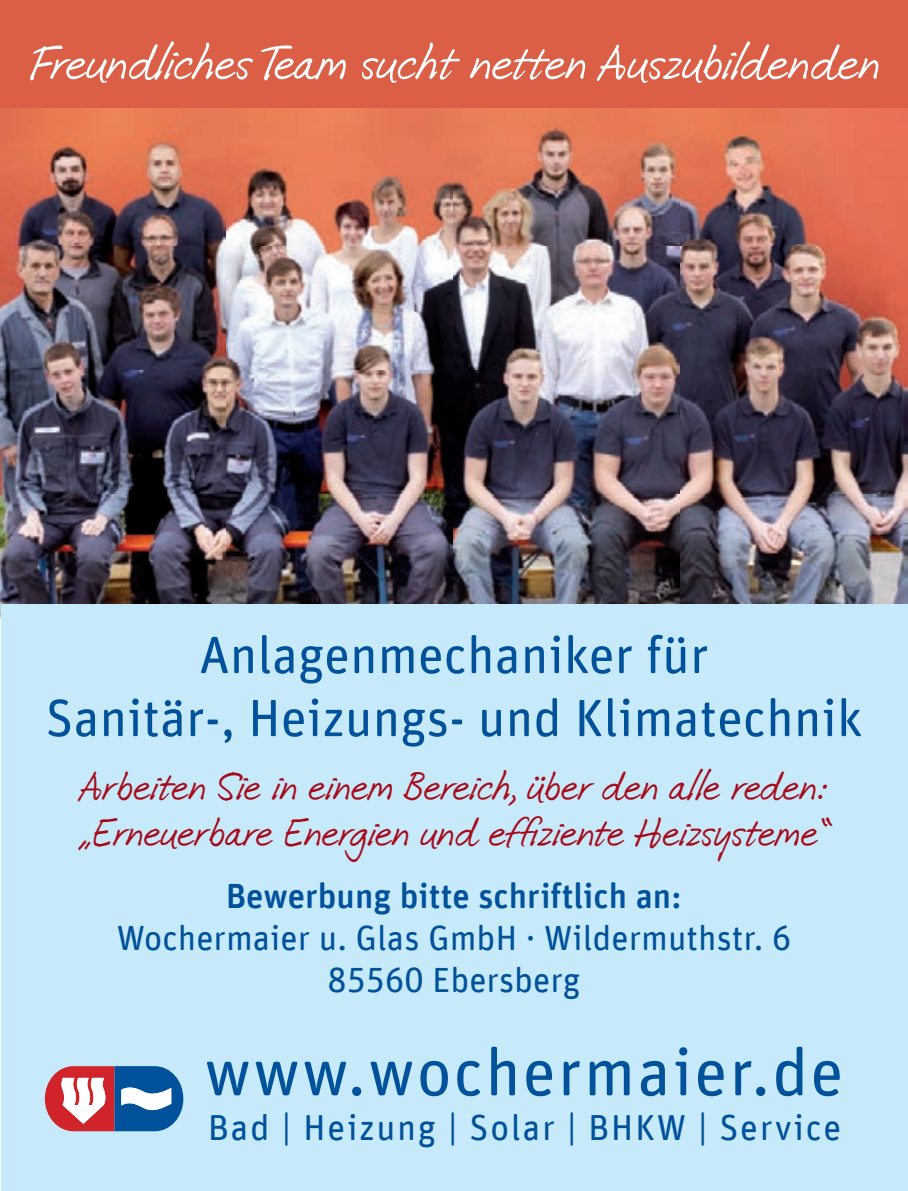
<style>
.page{position:relative;width:908px;height:1191px;background:#fff}
.page>*{position:absolute;margin:0;border:0;box-sizing:border-box;transform-origin:0 0}
.t1{font:67.2px "Unit Rounded Offc";letter-spacing:.03em;color:#01519b}
.t2{font:52.5px/63px "Unit Rounded Offc";color:#01519b;text-align:center}
.t3{font:51.45px "My Left Hand";letter-spacing:-.03em;color:#fff}
.t4{font:42px/45.5px "My Left Hand";letter-spacing:-.04em;color:#a70a1c}
.t5{font:36.05px "Unit Rounded Offc";letter-spacing:.045em;color:#01519b}
.t6{font:35px/42px "Unit Rounded Offc";color:#01519b;text-align:center}
.t7{font:500 35px "Unit Rounded Offc";color:#01519b}
</style>
<div class="page">
<img style="left:0;top:108px;width:908px;height:510px">
<div style="left:2px;top:604px;width:906px;height:587px;background:#c6eafa"></div>
<svg style="left:45px;top:1066px;width:138px;height:65px;background:#907a99"></svg>
<div style="left:0;top:0;width:908px;height:108px;background:#db5f47"></div>
<p class="t3" style="left:30px;top:35px;width:852px">Freundliches Team sucht netten Auszubildenden</p>
<p class="t2" style="left:46px;top:623px;width:818px">Anlagenmechaniker für<br>Sanitär-, Heizungs- und Klimatechnik</p>
<p class="t4" style="left:78px;top:767px;width:754px">Arbeiten Sie in einem Bereich, über den alle reden: „Erneuerbare Energien und effiziente Heizsysteme“</p>
<p class="t7" style="left:226px;top:874px;width:457px">Bewerbung bitte schriftlich an:</p>
<p class="t6" style="left:117px;top:916px;width:676px">Wochermaier u. Glas GmbH · Wildermuthstr. 6<br>85560 Ebersberg</p>
<h1 class="t1" style="left:204px;top:1032px;width:640px">www.wochermaier.de</h1>
<p class="t5" style="left:208px;top:1106px;width:634px">Bad | Heizung | Solar | BHKW | Service</p>
</div>
